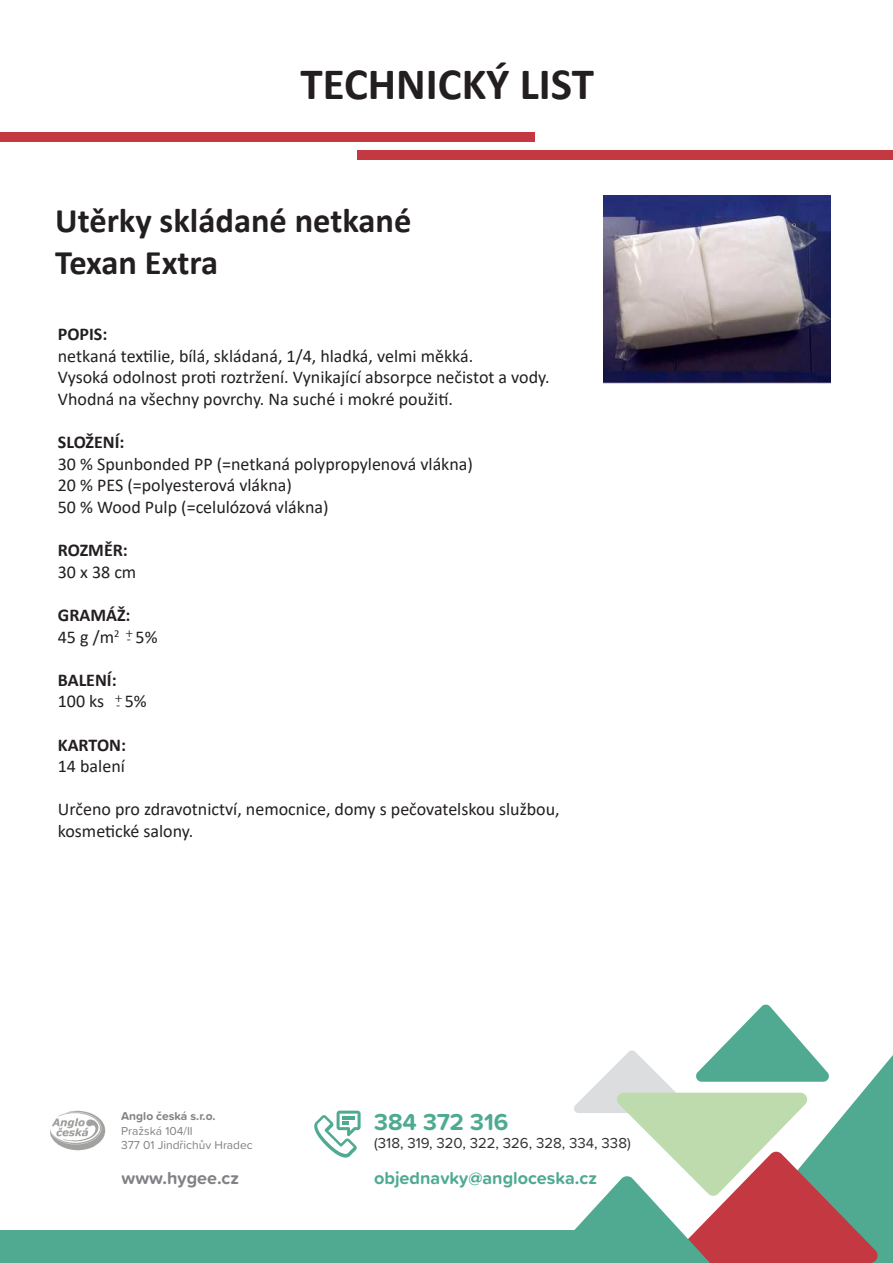
<style>
.page{position:relative;width:893px;height:1263px;background:#fff}
.page>*{position:absolute;margin:0;border:0;box-sizing:border-box;transform-origin:0 0}
.t1{font:700 45px "Calibri";color:#231f20}
.t2{font:700 34.5px "Calibri";color:#231f20}
.t3{font:700 24px "Proxima Soft";color:#4faa91}
.t4{font:18px/21.6px "Calibri";color:#231f20}
.t5{font:700 18px "Calibri";color:#231f20}
.t6{font:700 18px "Proxima Soft";color:#4faa91}
.t7{font:700 18px "Proxima Soft";color:#808285}
.t8{font:15px "Proxima Soft";color:#312f30}
.t9{font:13.5px "Minion Pro";color:#231f20}
.t10{font:12px "Proxima Soft";color:#808285}
.t11{font:700 12px "Proxima Soft";color:#808285}
</style>
<div class="page">
<div style="left:0;top:133px;width:534px;height:9px;background:#c33841"></div>
<div style="left:357px;top:150px;width:536px;height:9px;background:#c33841"></div>
<img style="left:604px;top:196px;width:227px;height:188px">
<svg style="left:574px;top:1004px;width:319px;height:259px"></svg>
<div style="left:0;top:1230px;width:637px;height:33px;background:#4faa91"></div>
<img style="left:50px;top:1110px;width:56px;height:40px">
<svg style="left:314px;top:1110px;width:47px;height:47px"></svg>
<p class="t1" style="left:300px;top:52px;width:295px">TECHNICKÝ LIST</p>
<p class="t2" style="left:55px;top:196px;width:358px">Utěrky skládané netkané</p>
<p class="t2" style="left:55px;top:238px;width:164px">Texan Extra</p>
<p class="t5" style="left:58px;top:321px;width:51px">POPIS:</p>
<p class="t4" style="left:58px;top:344px;width:417px">netkaná textilie, bílá, skládaná, 1/4, hladká, velmi měkká.</p>
<p class="t4" style="left:58px;top:366px;width:493px">Vysoká odolnost proti roztržení. Vynikající absorpce nečistot a vody.</p>
<p class="t4" style="left:58px;top:388px;width:397px">Vhodná na všechny povrchy. Na suché i mokré použití.</p>
<p class="t5" style="left:58px;top:429px;width:68px">SLOŽENÍ:</p>
<p class="t4" style="left:58px;top:452px;width:417px">30 % Spunbonded PP (=netkaná polypropylenová vlákna)</p>
<p class="t4" style="left:58px;top:474px;width:236px">20 % PES (=polyesterová vlákna)</p>
<p class="t4" style="left:58px;top:496px;width:272px">50 % Wood Pulp (=celulózová vlákna)</p>
<p class="t5" style="left:58px;top:537px;width:72px">ROZMĚR:</p>
<p class="t4" style="left:58px;top:560px;width:80px">30 x 38 cm</p>
<p class="t5" style="left:58px;top:602px;width:74px">GRAMÁŽ:</p>
<p class="t4" style="left:58px;top:625px;width:101px">45 g /m<sup>2</sup> 5%</p>
<p class="t5" style="left:58px;top:667px;width:60px">BALENÍ:</p>
<p class="t4" style="left:58px;top:690px;width:90px">100 ks 5%</p>
<p class="t5" style="left:58px;top:732px;width:70px">KARTON:</p>
<p class="t4" style="left:58px;top:755px;width:69px">14 balení</p>
<p class="t4" style="left:58px;top:798px;width:503px">Určeno pro zdravotnictví, nemocnice, domy s pečovatelskou službou, kosmetické salony.</p>
<p class="t9" style="left:125px;top:623px;width:9px">+</p>
<p class="t9" style="left:126px;top:630px;width:6px">-</p>
<p class="t9" style="left:115px;top:689px;width:9px">+</p>
<p class="t9" style="left:116px;top:696px;width:6px">-</p>
<p class="t11" style="left:121px;top:1107px;width:96px">Anglo česká s.r.o.</p>
<p class="t10" style="left:121px;top:1121px;width:73px">Pražská 104/II</p>
<p class="t10" style="left:121px;top:1136px;width:133px">377 01 Jindřichův Hradec</p>
<p class="t3" style="left:374px;top:1103px;width:136px">384 372 316</p>
<p class="t8" style="left:374px;top:1131px;width:258px">(318, 319, 320, 322, 326, 328, 334, 338)</p>
<p class="t7" style="left:122px;top:1164px;width:119px">www.hygee.cz</p>
<p class="t6" style="left:374px;top:1164px;width:224px">objednavky@angloceska.cz</p>
</div>
